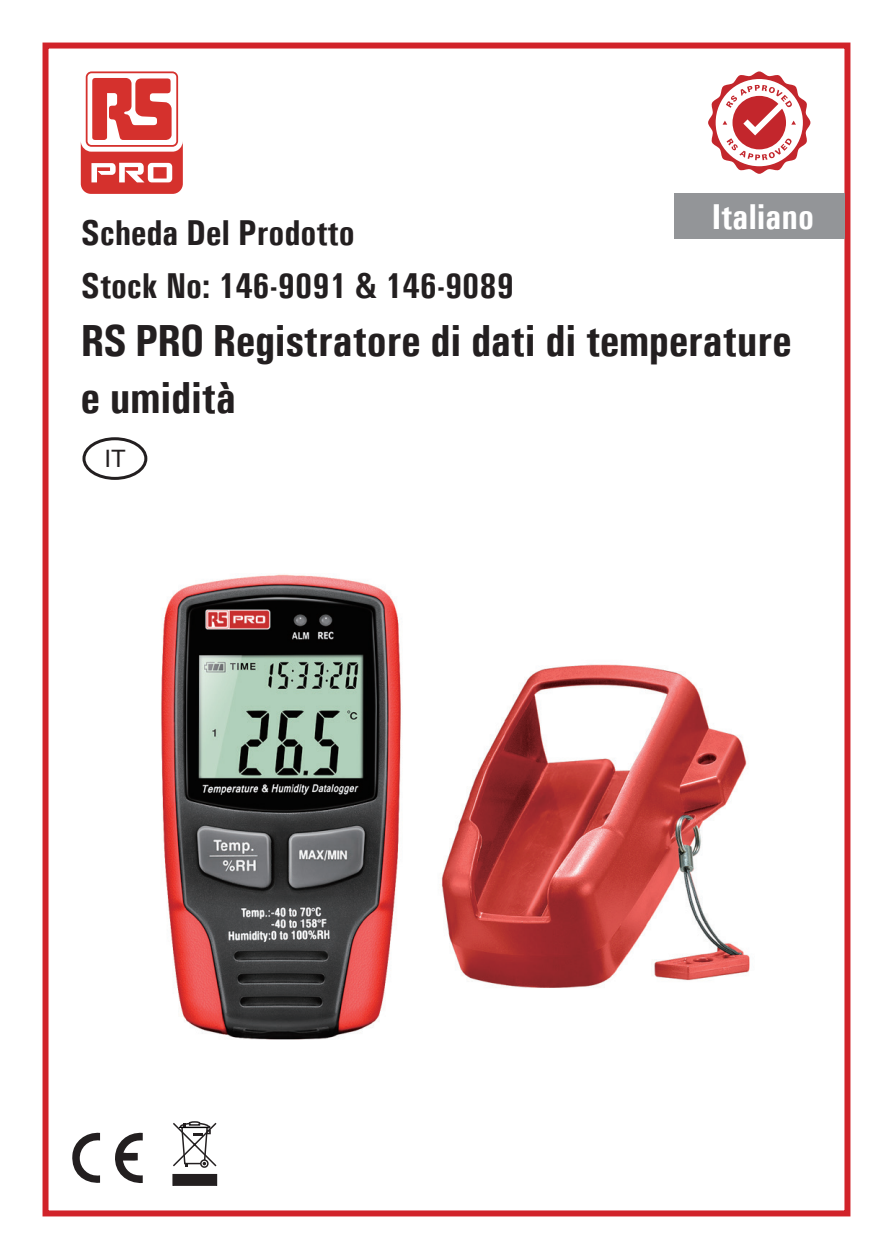
<style>
.page{position:relative;width:893px;height:1259px;background:#fff}
.page>*{position:absolute;margin:0;border:0;box-sizing:border-box;transform-origin:0 0}
.t1{font:700 condensed 45px/56.4px "Univers";color:#231f20}
.t2{font:700 condensed 36px "Univers";color:#231f20}
.t3{font:700 condensed 36px "Univers";color:#fff}
.t4{font:24px "Arial";color:#231f20}
</style>
<div class="page">
<div style="left:43px;top:43px;width:807px;height:1173px;border:6px solid #d1232a"></div>
<svg style="left:708px;top:71px;width:102px;height:103px"></svg>
<div style="left:674px;top:193px;width:170px;height:46px;background:#939598"></div>
<svg style="left:72px;top:1132px;width:71px;height:51px"></svg>
<div style="left:173px;top:1174px;width:44px;height:11px;background:#231f20"></div>
<svg style="left:173px;top:1121px;width:44px;height:47px"></svg>
<svg style="left:81px;top:71px;width:102px;height:123px"></svg>
<div style="left:82px;top:437px;width:65px;height:43px;border:3px solid #231f20;border-radius:50%"></div>
<img style="left:161px;top:574px;width:589px;height:466px">
<p class="t2" style="left:81px;top:211px;width:275px">Scheda Del Prodotto</p>
<p class="t3" style="left:712px;top:194px;width:104px">Italiano</p>
<p class="t2" style="left:81px;top:264px;width:435px">Stock No: 146-9091 &amp; 146-9089</p>
<p class="t1" style="left:81px;top:312px;width:712px">RS PRO Registratore di dati di temperature e umidità</p>
<p class="t4" style="left:105px;top:443px;width:23px">IT</p>
</div>
